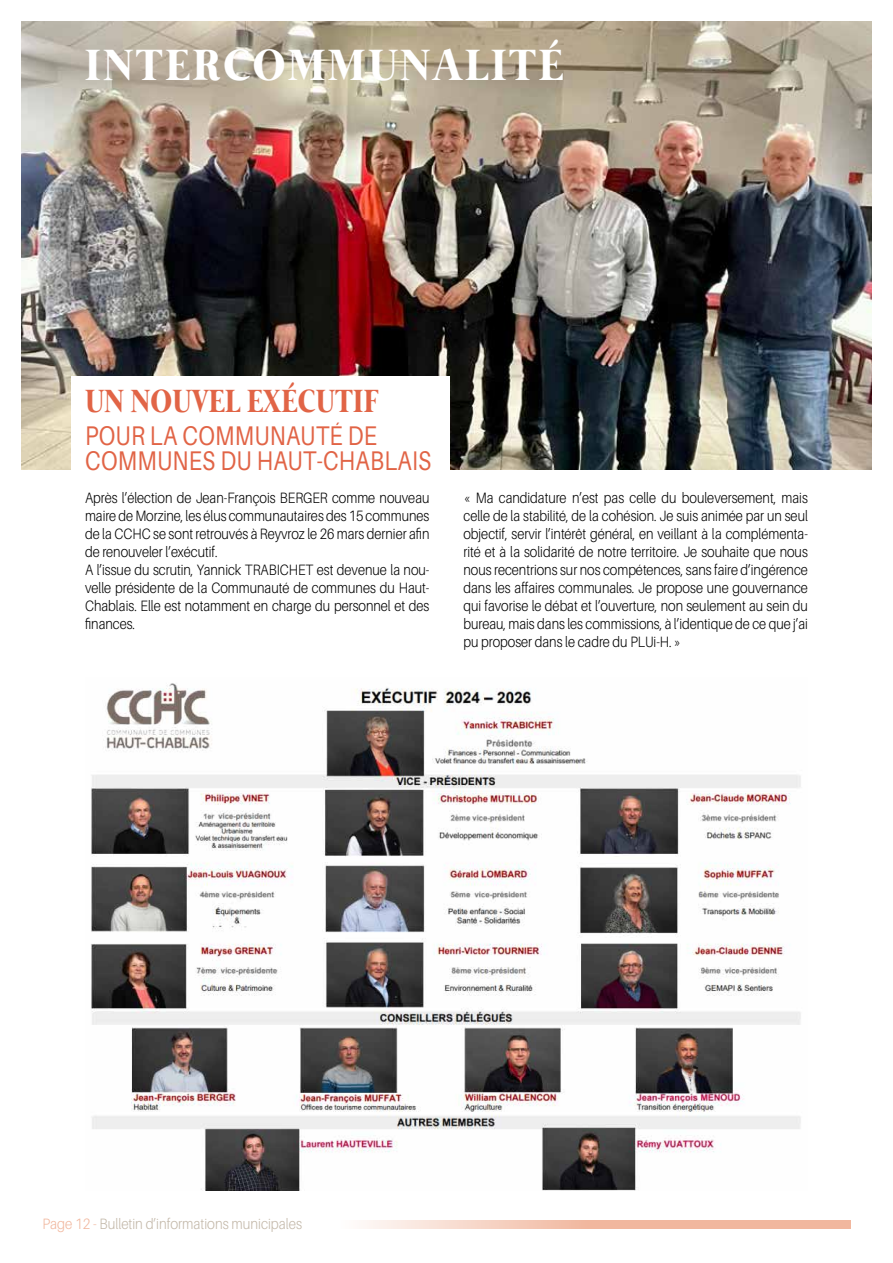
<style>
.page{position:relative;width:893px;height:1263px;background:#fff}
.page>*{position:absolute;margin:0;border:0;box-sizing:border-box;transform-origin:0 0}
.t1{font:700 45px "Mermaid";letter-spacing:.07em;color:#fff;scale:.95 1}
.t2{font:700 33px "Mermaid";letter-spacing:.02em;color:#e16446;scale:.85 1}
.t3{font:27px/25.5px "Aileron";letter-spacing:.01em;color:#e16446;scale:.83 1}
.t4{font:300 15px/18px "Aileron";color:#000;scale:.87 1}
.t5{font:300 15px "Aileron";color:#c3b8a9;scale:.9 1}
.s1{color:#f1b79e}
</style>
<div class="page">
<img style="left:21px;top:21px;width:851px;height:449px">
<div style="left:71px;top:376px;width:379px;height:115px;background:#fff"></div>
<svg style="left:365px;top:1220px;width:485px;height:9px;background:#f3c5b1"></svg>
<img style="left:91px;top:683px;width:710px;height:508px">
<h1 class="t1" style="left:85px;top:40px;width:505px">INTERCOMMUNALITÉ</h1>
<h2 class="t2" style="left:85px;top:383px;width:347px">UN NOUVEL EXÉCUTIF</h2>
<h3 class="t3" style="left:85px;top:423px;width:418px">POUR LA COMMUNAUTÉ DE<br>COMMUNES DU HAUT-CHABLAIS</h3>
<p class="t4" style="left:85px;top:489px;width:397px">Après l’élection de Jean-François BERGER comme nouveau maire de Morzine, les élus communautaires des 15 communes de la CCHC se sont retrouvés à Reyvroz le 26 mars dernier afin de renouveler l’exécutif.<br>A l’issue du scrutin, Yannick TRABICHET est devenue la nou&shy;velle présidente de la Communauté de communes du Haut-Chablais. Elle est notamment en charge du personnel et des finances.</p>
<p class="t4" style="left:463px;top:489px;width:397px;text-align:justify">« Ma candidature n’est pas celle du bouleversement, mais celle de la stabilité, de la cohésion. Je suis animée par un seul objectif, servir l’intérêt général, en veillant à la complémenta&shy;rité et à la solidarité de notre territoire. Je souhaite que nous nous recentrions sur nos compétences, sans faire d’ingérence dans les affaires communales. Je propose une gouvernance qui favorise le débat et l’ouverture, non seulement au sein du bureau, mais dans les commissions, à l’identique de ce que j’ai pu proposer dans le cadre du PLUi-H. »</p>
<p class="t5" style="left:43px;top:1215px;width:290px"><span class="s1">Page 12 -</span> Bulletin d’informations municipales</p>
</div>
